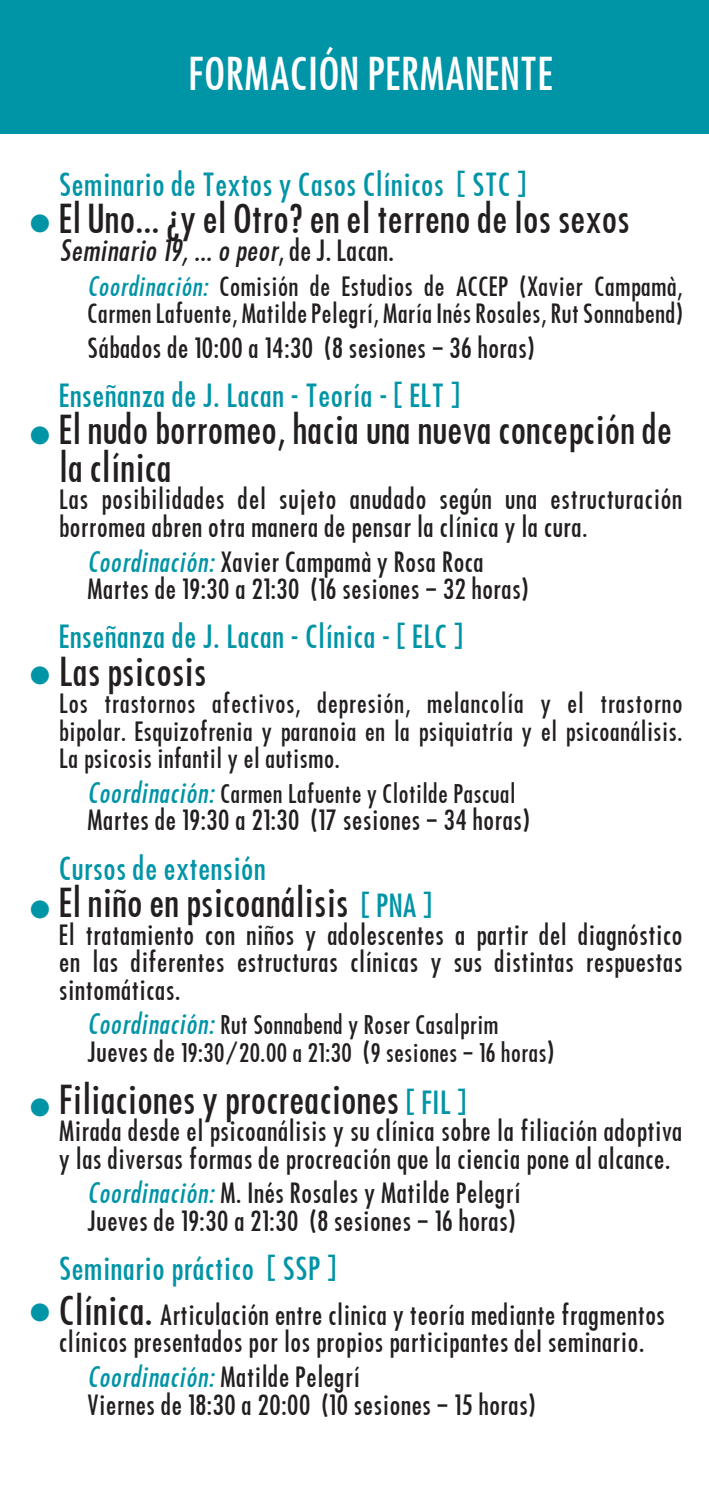
<style>
.page{position:relative;width:709px;height:1489px;background:#fff}
.page>*{position:absolute;margin:0;border:0;box-sizing:border-box;transform-origin:0 0}
.TITULAR{font:42.5px "Futura Cond Demi";color:#fff}
.Titul_curs{font:37.5px/37.5px "Futura Cond Demi";letter-spacing:-.01em;color:#231f20}
.Tipo_de_curso{font:30px "Futura Cond Demi";color:#0094a7}
.Titul_curs-2{font:italic 27.5px "Futura Cond Demi";letter-spacing:-.01em;color:#231f20}
.texto_basico{font:26.25px/27.5px "Futura Cond Demi";color:#231f20}
.texto_básico_indenta{font:26.25px/27.5px "Futura Cond Demi";color:#231f20}
.texto_basico-2{font:25px/27.5px "Futura Cond Demi";color:#231f20}
.t1{font:25px "Zapf Dingbats ITC";color:#0094a7}
.texto_básico_indenta-2{font:24.25px/27.5px "Futura Cond Demi";color:#231f20}
.s1{font-style:normal}
.s2{font-style:italic;color:#0094a7}
.s3{font-size:25px}
.s4{font-style:italic;font-size:26.25px;color:#0094a7}
.s5{font-size:30px;color:#0094a7}
.s6{font-size:26.25px}
.s7{font-size:37.5px}
</style>
<div class="page">
<div style="left:0;top:0;width:709px;height:133px;background:#0094a7"></div>
<p class="TITULAR" style="left:188px;top:46px;width:366px">FORMACIÓN PERMANENTE</p>
<p class="t1" style="left:30px;top:211px;width:21px">●</p>
<p class="t1" style="left:30px;top:423px;width:21px">●</p>
<p class="t1" style="left:30px;top:664px;width:21px">●</p>
<p class="t1" style="left:30px;top:897px;width:21px">●</p>
<p class="t1" style="left:30px;top:1095px;width:21px">●</p>
<p class="t1" style="left:30px;top:1300px;width:21px">●</p>
<p class="Tipo_de_curso" style="left:59px;top:165px;width:469px">Seminario de Textos y Casos Clínicos [ STC ]</p>
<p class="Titul_curs" style="left:59px;top:200px;width:572px">El Uno… ¿y el Otro? en el terreno de los sexos</p>
<p class="Titul_curs-2" style="left:59px;top:233px;width:337px">Seminario 19, ... o peor<span class="s1">, de J. Lacan.</span></p>
<p class="texto_basico-2" style="left:87px;top:272px;width:597px"><span class="s2">Coordinación:</span> Comisión de Estudios de ACCEP (Xavier Campamà,<br>Carmen Lafuente, Matilde Pelegrí, María Inés Rosales, Rut Sonnabend)</p>
<p class="texto_basico" style="left:87px;top:333px;width:449px">Sábados de 10:00 a 14:30 (8 sesiones – 36 horas)</p>
<p class="Tipo_de_curso" style="left:59px;top:376px;width:403px">Enseñanza de J. Lacan - Teoría - [ ELT ]</p>
<p class="Titul_curs" style="left:59px;top:411px;width:615px">El nudo borromeo, hacia una nueva concepción de la clínica</p>
<p class="texto_basico" style="left:59px;top:485px;width:625px"><span class="s3">L</span>as posibilidades del sujeto anudado según una estructuración borromea abren otra manera de pensar la clínica y la cura<span class="s3">.</span></p>
<p class="texto_básico_indenta" style="left:87px;top:547px;width:443px"><span class="s2">Coordinación:</span> Xavier Campamà y Rosa Roca<br>Martes de 19:30 a 21:30 (16 sesiones – 32 horas)</p>
<p class="Tipo_de_curso" style="left:59px;top:617px;width:406px">Enseñanza de J. Lacan - Clínica - [ ELC ]</p>
<p class="Titul_curs" style="left:59px;top:652px;width:149px">Las psicosis</p>
<p class="texto_basico-2" style="left:59px;top:689px;width:625px;text-align:justify">Los trastornos afectivos, depresión, melancolía y el trastorno bipolar. Esquizofrenia y paranoia en la psiquiatría y el psicoanálisis.<br>La psicosis infantil y el autismo.</p>
<p class="texto_básico_indenta-2" style="left:87px;top:779px;width:430px"><span class="s4">Coordinación:</span> Carmen Lafuente y Clotilde Pascual</p>
<p class="texto_básico_indenta" style="left:87px;top:806px;width:444px">Martes de 19:30 a 21:30 (17 sesiones – 34 horas)</p>
<p class="Tipo_de_curso" style="left:59px;top:848px;width:209px">Cursos de extensión</p>
<p class="Titul_curs" style="left:59px;top:883px;width:375px">El niño en psicoanálisis <span class="s5">[ PNA ]</span></p>
<p class="texto_basico" style="left:59px;top:920px;width:625px;text-align:justify">El tratamiento con niños y adolescentes a partir del diagnóstico en las diferentes estructuras clínicas y sus distintas respuestas sintomáticas.</p>
<p class="texto_básico_indenta-2" style="left:87px;top:1010px;width:468px"><span class="s4">Coordinación:</span> Rut Sonnabend y Roser Casalprim<br><span class="s6">Jueves de</span> 19:30/20.00 a 21:30 <span class="s6">(</span>9 sesiones – 16 horas<span class="s6">)</span></p>
<p class="Titul_curs" style="left:59px;top:1079px;width:409px">Filiaciones y procreaciones <span class="s5">[ FIL ]</span></p>
<p class="texto_basico" style="left:59px;top:1116px;width:625px">Mirada desde el psicoanálisis y su clínica sobre la filiación adoptiva y las diversas formas de procreación que la ciencia pone al alcance.</p>
<p class="texto_básico_indenta" style="left:87px;top:1178px;width:435px"><span class="s2">Coordinación:</span> M. Inés Rosales y Matilde Pelegrí<br>Jueves de 19:30 a 21:30 (8 sesiones – 16 horas)</p>
<p class="Tipo_de_curso" style="left:59px;top:1248px;width:279px">Seminario práctico [ SSP ]</p>
<p class="texto_basico" style="left:59px;top:1300px;width:608px"><span class="s7">Clínica.</span> Articulación entre clinica y teoría mediante fragmentos clínicos presentados por los propios participantes del seminario.</p>
<p class="texto_básico_indenta" style="left:87px;top:1362px;width:274px"><span class="s2">Coordinación:</span> Matilde Pelegrí</p>
<p class="texto_básico_indenta" style="left:87px;top:1390px;width:450px">Viernes de 18:30 a 20:00 (10 sesiones – 15 horas)</p>
</div>
